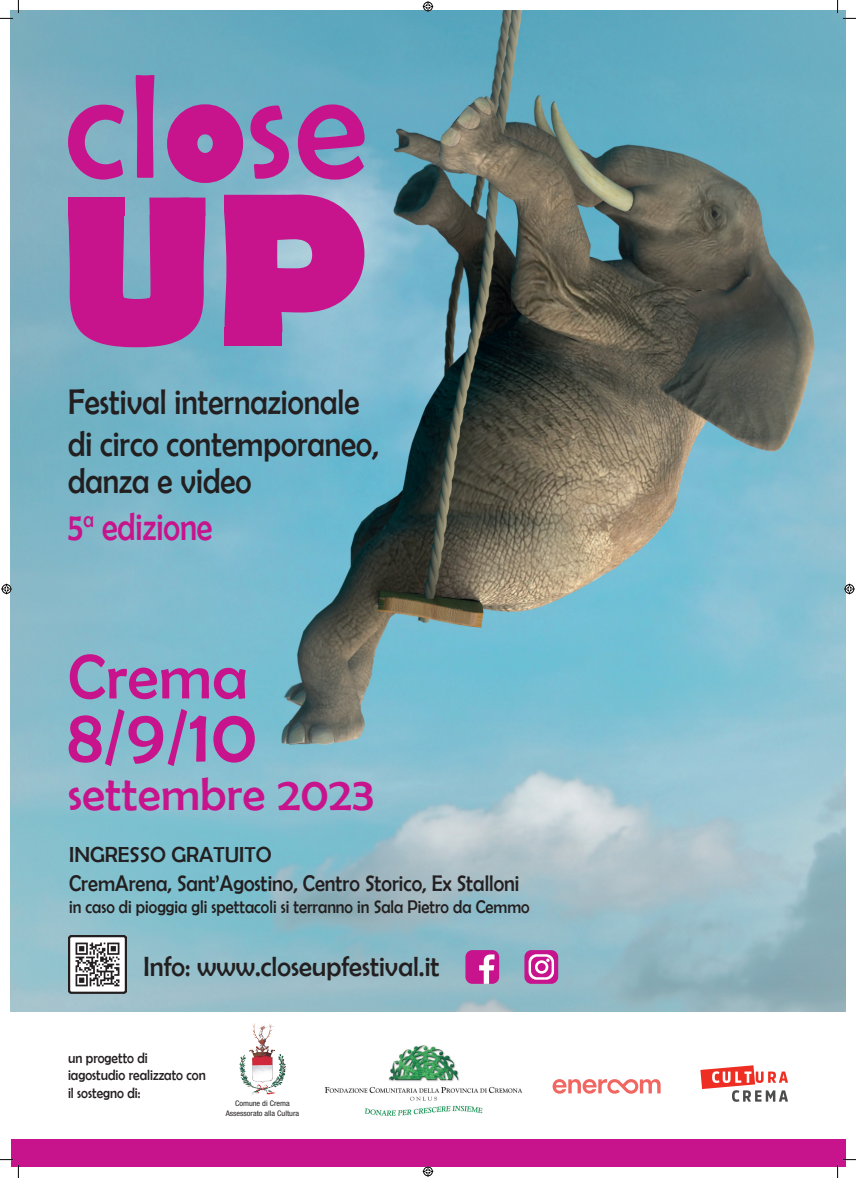
<style>
.page{position:relative;width:856px;height:1178px;background:#fff}
.page>*{position:absolute;margin:0;border:0;box-sizing:border-box;transform-origin:0 0}
.t1{font:76.48px "Berlin Sans FB";color:#c7148c}
.t2{font:63.18px "Berlin Sans FB";letter-spacing:.01em;color:#c7148c}
.t3{font:46.55px "Berlin Sans FB";letter-spacing:.01em;color:#c7148c}
.t4{font:38.94px "Berlin Sans FB";color:#c7148c;scale:.83 1}
.t5{font:35.79px/41.7px "Berlin Sans FB";color:#231f20;scale:.87 1}
.t6{font:27.91px "Berlin Sans FB";color:#231f20;scale:.95 1}
.t7{font:22.75px "Berlin Sans FB";color:#231f20;scale:.9 1}
.t8{font:21.88px "Berlin Sans FB";color:#231f20}
.t9{font:18.38px "Berlin Sans FB";color:#231f20;scale:.9 1}
.t10{font:14.88px/17.5px "Berlin Sans FB";color:#231f20;scale:.9 1}
.t11{font:condensed 7.61px/9.2px "Helvetica Neue LT Std";color:#231f20;text-align:center;scale:1.08 1}
</style>
<div class="page">
<img style="left:11px;top:11px;width:833px;height:1000px">
<img style="left:239px;top:1023px;width:46px;height:72px">
<svg style="left:700px;top:1065px;width:87px;height:37px"></svg>
<div style="left:524px;top:950px;width:34px;height:34px;background:#c7148c;border-radius:7px"></div>
<svg style="left:528px;top:954px;width:26px;height:25px"></svg>
<div style="left:465px;top:950px;width:34px;height:34px;background:#c7148c;border-radius:7px"></div>
<svg style="left:479px;top:954px;width:15px;height:30px"></svg>
<img style="left:324px;top:1045px;width:199px;height:71px">
<div style="left:11px;top:1140px;width:833px;height:27px;background:#c7148c"></div>
<svg style="left:52px;top:75px;width:333px;height:297px;background:#9e6bac"></svg>
<svg style="left:552px;top:1079px;width:108px;height:14px"></svg>
<img style="left:68px;top:935px;width:58px;height:59px">
<svg style="left:0;top:0;width:19px;height:19px"></svg>
<svg style="left:0;top:1159px;width:19px;height:19px"></svg>
<svg style="left:836px;top:0;width:19px;height:19px"></svg>
<svg style="left:837px;top:1159px;width:18px;height:19px"></svg>
<svg style="left:422px;top:1px;width:11px;height:11px"></svg>
<svg style="left:422px;top:1166px;width:11px;height:10px"></svg>
<svg style="left:1px;top:584px;width:11px;height:10px"></svg>
<svg style="left:843px;top:584px;width:11px;height:10px"></svg>
<h3 class="t5" style="left:68px;top:381px;width:359px">Festival internazionale di circo contemporaneo,</h3>
<h3 class="t5" style="left:68px;top:459px;width:212px">danza e video</h3>
<h3 class="t4" style="left:68px;top:505px;width:175px">5<sup>a</sup> edizione</h3>
<h2 class="t2" style="left:68px;top:642px;width:181px">Crema</h2>
<h1 class="t1" style="left:68px;top:693px;width:190px">8/9/10</h1>
<h3 class="t3" style="left:68px;top:768px;width:307px">settembre 2023</h3>
<p class="t8" style="left:69px;top:842px;width:204px">INGRESSO GRATUITO</p>
<p class="t7" style="left:69px;top:870px;width:501px">CremArena, Sant’Agostino, Centro Storico, Ex Stalloni</p>
<p class="t9" style="left:69px;top:897px;width:513px">in caso di pioggia gli spettacoli si terranno in Sala Pietro da Cemmo</p>
<h3 class="t6" style="left:144px;top:951px;width:313px">Info: www.closeupfestival.it</h3>
<p class="t10" style="left:68px;top:1048px;width:154px">un progetto di iagostudio realizzato con il sostegno di:</p>
<p class="t11" style="left:226px;top:1099px;width:69px">Comune di Crema<br>Assessorato alla Cultura</p>
</div>
